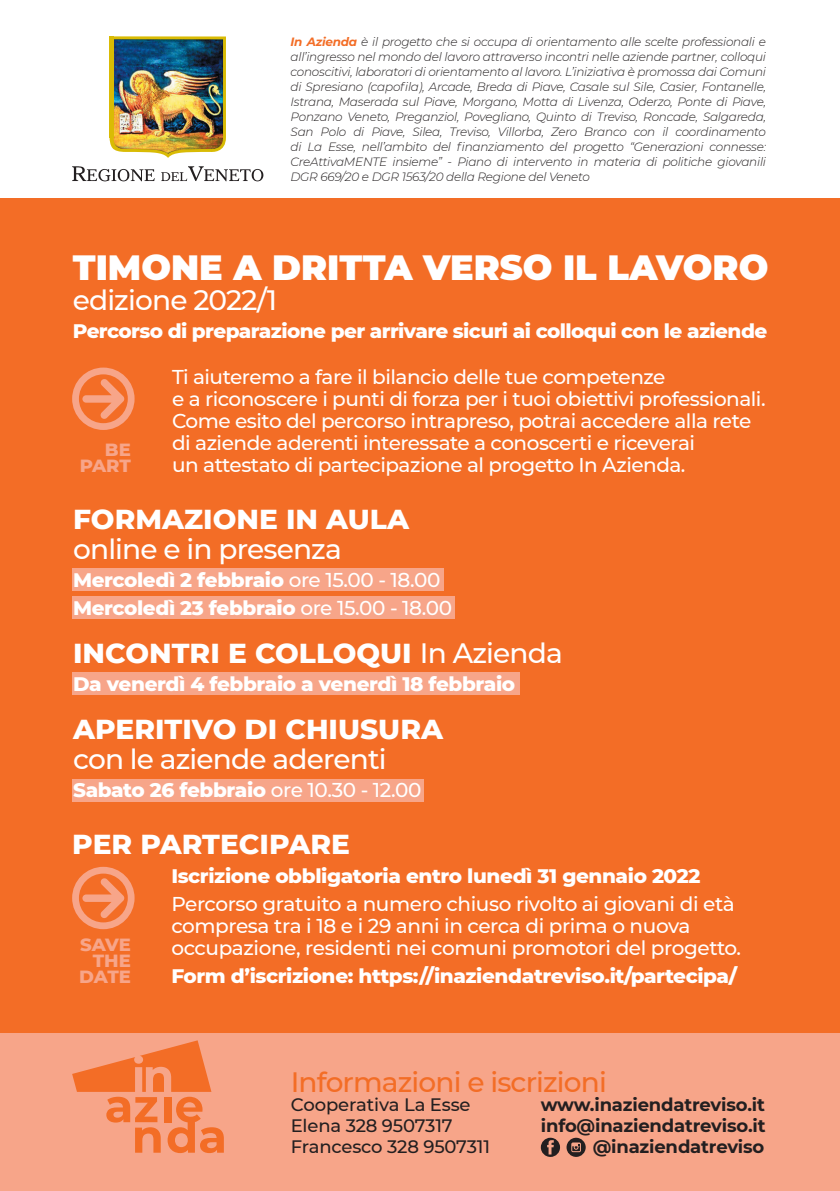
<style>
.page{position:relative;width:840px;height:1191px;background:#fff}
.page>*{position:absolute;margin:0;border:0;box-sizing:border-box;transform-origin:0 0}
.t1{font:900 35px "Montserrat";color:#fff}
.t2{font:800 28px "Montserrat";color:#fff}
.t3{font:500 28px "Montserrat";letter-spacing:-.03em;color:#fff}
.t4{font:500 28px "Montserrat";letter-spacing:-.03em;color:#f36d26}
.t5{font:500 20px/22px "Montserrat";letter-spacing:-.025em;color:#fff}
.t6{font:800 20px/28px "Montserrat";letter-spacing:-.02em;color:#fff}
.t7{font:700 18px/20.6px "Montserrat";letter-spacing:-.01em;color:#231f20}
.t8{font:500 18px/20.8px "Montserrat";letter-spacing:-.01em;color:#231f20}
.t9{font:800 18px/16px "Montserrat";letter-spacing:-.005em;color:#f7a589;text-align:right}
.t10{font:italic 300 12px/15px "Montserrat";letter-spacing:-.02em;color:#231f20;text-align:justify}
.s1{font-weight:700;color:#f36d26}
.s2{font-weight:500}
</style>
<div class="page">
<div style="left:0;top:198px;width:839px;height:840px;background:#f36d26"></div>
<div style="left:0;top:1033px;width:839px;height:158px;background:#f7a589"></div>
<div style="left:109px;top:36px;width:5px;height:102px;background:#d9bb04"></div>
<img style="left:109px;top:39px;width:117px;height:119px">
<hr style="left:110px;top:36px;width:116px;height:3px;background:#d9bb04">
<svg style="left:72px;top:166px;width:83px;height:15px"></svg>
<svg style="left:161px;top:166px;width:102px;height:15px"></svg>
<svg style="left:72px;top:867px;width:62px;height:62px"></svg>
<svg style="left:72px;top:1040px;width:152px;height:113px"></svg>
<svg style="left:540px;top:1137px;width:20px;height:20px"></svg>
<svg style="left:566px;top:1137px;width:19px;height:19px"></svg>
<div style="left:72px;top:568px;width:371px;height:22px;background:#f7a589"></div>
<div style="left:72px;top:596px;width:382px;height:22px;background:#f7a589"></div>
<div style="left:72px;top:672px;width:447px;height:23px;background:#f7a589"></div>
<div style="left:72px;top:779px;width:352px;height:23px;background:#f7a589"></div>
<svg style="left:72px;top:367px;width:62px;height:63px"></svg>
<p class="t10" style="left:290px;top:34px;width:476px"><span class="s1">In Azienda</span> è il progetto che si occupa di orientamento alle scelte professionali e all’ingresso nel mondo del lavoro attraverso incontri nelle aziende partner, colloqui conoscitivi, laboratori di orientamento al lavoro. L’iniziativa è promossa dai Comuni di Spresiano (capofila), Arcade, Breda di Piave, Casale sul Sile, Casier, Fontanelle, Istrana, Maserada sul Piave, Morgano, Motta di Livenza, Oderzo, Ponte di Piave, Ponzano Veneto, Preganziol, Povegliano, Quinto di Treviso, Roncade, Salgareda, San Polo di Piave, Silea, Treviso, Villorba, Zero Branco con il coordinamento di La Esse, nell’ambito del finanziamento del progetto “Generazioni connesse:<br>CreAttivaMENTE insieme” - Piano di intervento in materia di politiche giovanili DGR 669/20 e DGR 1563/20 della Regione del Veneto</p>
<h1 class="t1" style="left:73px;top:241px;width:696px">TIMONE A DRITTA VERSO IL LAVORO</h1>
<h2 class="t3" style="left:73px;top:280px;width:206px">edizione 2022/1</h2>
<h3 class="t6" style="left:73px;top:315px;width:695px">Percorso di preparazione per arrivare sicuri ai colloqui con le aziende</h3>
<p class="t5" style="left:172px;top:365px;width:594px">Ti aiuteremo a fare il bilancio delle tue competenze<br>e a riconoscere i punti di forza per i tuoi obiettivi professionali.<br>Come esito del percorso intrapreso, potrai accedere alla rete di aziende aderenti interessate a conoscerti e riceverai<br>un attestato di partecipazione al progetto In Azienda.</p>
<h3 class="t9" style="left:80px;top:441px;width:53px">BE<br>PART</h3>
<h2 class="t2" style="left:73px;top:498px;width:337px">FORMAZIONE IN AULA</h2>
<h2 class="t3" style="left:73px;top:529px;width:270px">online e in presenza</h2>
<h3 class="t6" style="left:73px;top:565px;width:380px">Mercoledì 2 febbraio <span class="s2">ore 15.00 - 18.00<br></span>Mercoledì 23 febbraio <span class="s2">ore 15.00 - 18.00</span></h3>
<h2 class="t2" style="left:73px;top:632px;width:491px">INCONTRI E COLLOQUI <span class="s2">In Azienda</span></h2>
<h3 class="t6" style="left:73px;top:669px;width:443px">Da venerdì 4 febbraio a venerdì 18 febbraio</h3>
<h2 class="t2" style="left:73px;top:708px;width:371px">APERITIVO DI CHIUSURA</h2>
<h2 class="t3" style="left:73px;top:739px;width:315px">con le aziende aderenti</h2>
<h3 class="t6" style="left:73px;top:775px;width:349px">Sabato 26 febbraio <span class="s2">ore 10.30 - 12.00</span></h3>
<h2 class="t2" style="left:72px;top:823px;width:279px">PER PARTECIPARE</h2>
<h3 class="t9" style="left:79px;top:935px;width:53px">SAVE<br>THE<br>DATE</h3>
<h3 class="t6" style="left:171px;top:860px;width:530px">Iscrizione obbligatoria entro lunedì 31 gennaio 2022</h3>
<h3 class="t5" style="left:171px;top:891px;width:571px">Percorso gratuito a numero chiuso rivolto ai giovani di età compresa tra i 18 e i 29 anni in cerca di prima o nuova occupazione, residenti nei comuni promotori del progetto.</h3>
<h3 class="t6" style="left:171px;top:960px;width:567px">Form d’iscrizione: https://inaziendatreviso.it/partecipa/</h3>
<h2 class="t4" style="left:290px;top:1062px;width:317px">Informazioni e iscrizioni</h2>
<h3 class="t8" style="left:290px;top:1094px;width:201px">Cooperativa La Esse<br>Elena 328 9507317<br>Francesco 328 9507311</h3>
<h3 class="t7" style="left:540px;top:1093px;width:226px">www.inaziendatreviso.it info@inaziendatreviso.it</h3>
<h3 class="t7" style="left:592px;top:1135px;width:173px">@inaziendatreviso</h3>
</div>
